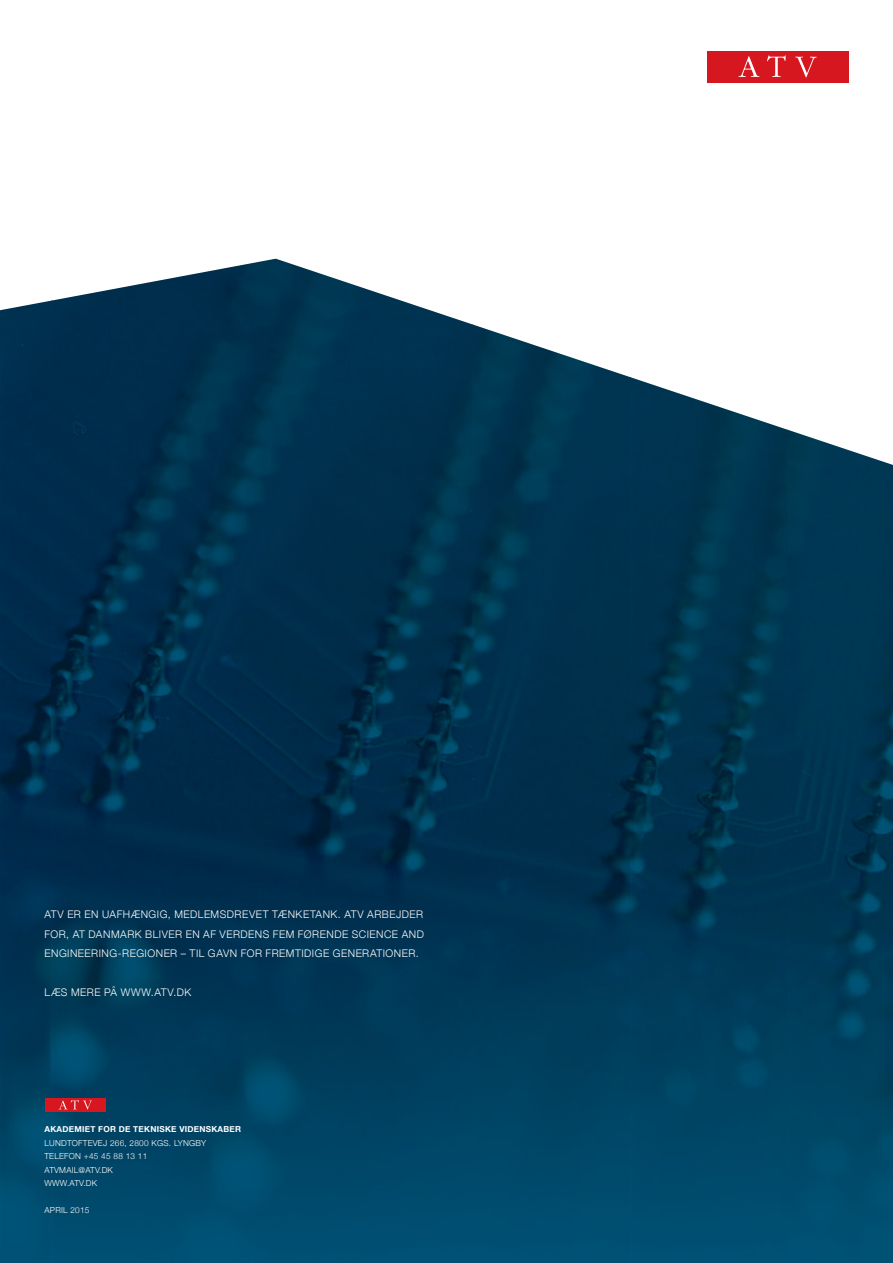
<style>
.page{position:relative;width:893px;height:1263px;background:#fff}
.page>*{position:absolute;margin:0;border:0;box-sizing:border-box;transform-origin:0 0}
.t1{font:300 10.5px/19.5px "Helvetica Neue";letter-spacing:.05em;color:#fff;text-align:justify}
.t2{font:300 8.25px/13.5px "Helvetica Neue";letter-spacing:.03em;color:#fff}
.t3{font:700 8.25px "Helvetica Neue";letter-spacing:.03em;color:#fff}
</style>
<div class="page">
<div style="left:707px;top:51px;width:141px;height:31px;background:#d7171f"></div>
<svg style="left:738px;top:56px;width:21px;height:21px"></svg>
<svg style="left:767px;top:55px;width:19px;height:22px"></svg>
<svg style="left:795px;top:57px;width:22px;height:21px"></svg>
<img style="left:52px;top:259px;width:420px;height:1004px">
<img style="left:0;top:300px;width:52px;height:963px">
<img style="left:472px;top:324px;width:158px;height:939px">
<img style="left:630px;top:377px;width:158px;height:886px">
<img style="left:788px;top:430px;width:105px;height:833px">
<div style="left:45px;top:1098px;width:61px;height:14px;background:#d7171f"></div>
<svg style="left:59px;top:1100px;width:33px;height:9px"></svg>
<p class="t1" style="left:44px;top:904px;width:381px">ATV ER EN UAFHÆNGIG, MEDLEMSDREVET TÆNKETANK. ATV ARBEJDER FOR, AT DANMARK BLIVER EN AF VERDENS FEM FØRENDE SCIENCE AND ENGINEERING-REGIONER – TIL GAVN FOR FREMTIDIGE GENERATIONER.</p>
<p class="t1" style="left:44px;top:982px;width:148px">LÆS MERE PÅ WWW.ATV.DK</p>
<p class="t3" style="left:44px;top:1123px;width:198px">AKADEMIET FOR DE TEKNISKE VIDENSKABER</p>
<p class="t2" style="left:44px;top:1135px;width:163px">LUNDTOFTEVEJ 266, 2800 KGS. LYNGBY<br>TELEFON +45 45 88 13 11<br>ATVMAIL@ATV.DK<br>WWW.ATV.DK</p>
<p class="t2" style="left:44px;top:1203px;width:47px">APRIL 2015</p>
</div>
